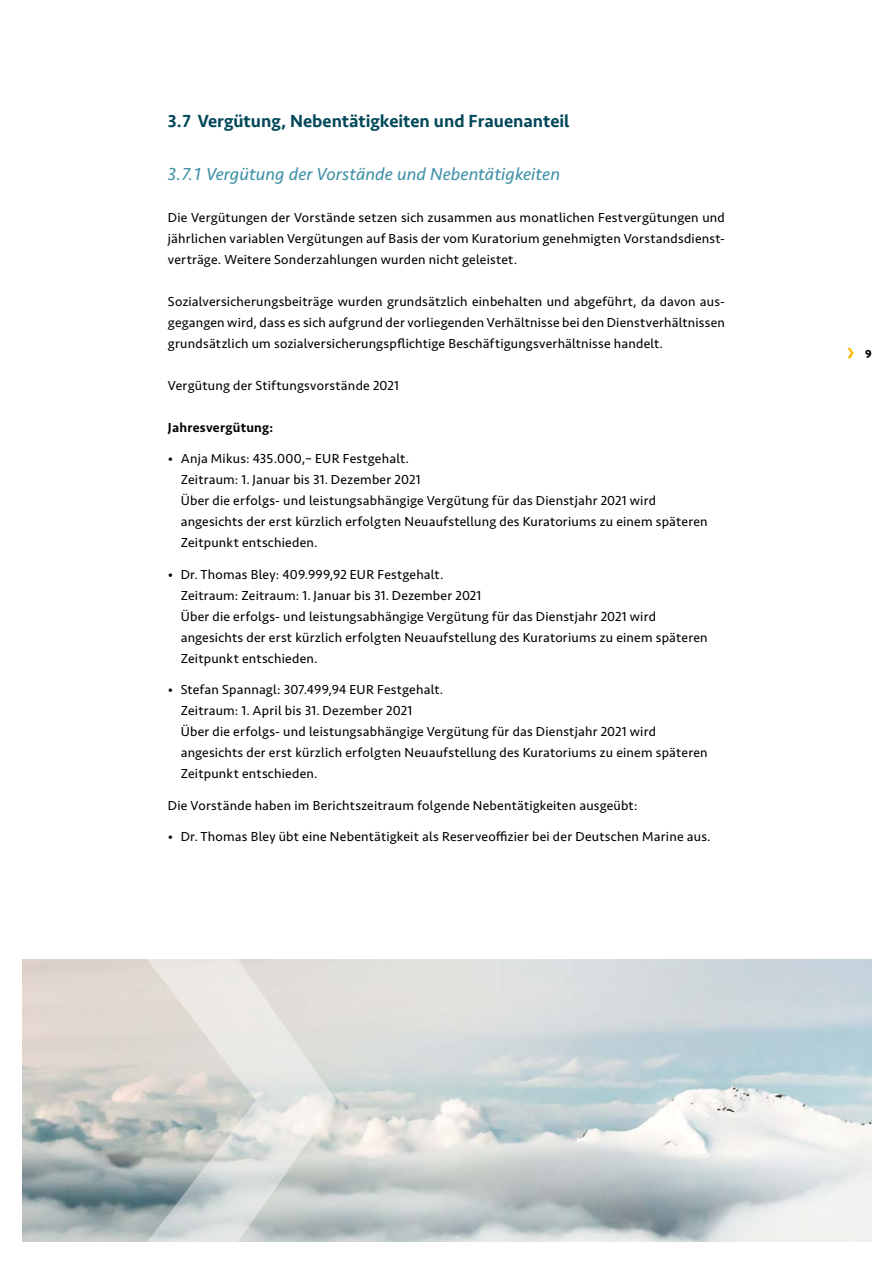
<style>
.page{position:relative;width:893px;height:1263px;background:#fff}
.page>*{position:absolute;margin:0;border:0;box-sizing:border-box;transform-origin:0 0}
._3__Headline{font:italic 18px "Seravek Basic";letter-spacing:.005em;color:#3f91a7}
._2__Headline{font:500 18px "Seravek";color:#024859}
.Aufzaehlung{font:13.5px/21px "Seravek Basic";letter-spacing:.015em;color:#000}
.Copy{font:13.5px/21px "Seravek Basic";letter-spacing:.015em;color:#000;text-align:justify}
.Copy_links{font:500 13.5px "Seravek Basic";letter-spacing:.02em;color:#000}
.t1{font:700 12px "Seravek Basic";color:#000}
</style>
<div class="page">
<svg style="left:847px;top:348px;width:7px;height:10px"></svg>
<img style="left:22px;top:960px;width:850px;height:282px">
<svg style="left:147px;top:959px;width:189px;height:283px;background:#d5d7d3"></svg>
<p class="_2__Headline" style="left:168px;top:110px;width:403px">3. 7 Vergütung, Nebentätigkeiten und Frauenanteil</p>
<p class="_3__Headline" style="left:168px;top:163px;width:394px">3.7.1 Vergütung der Vorstände und Nebentätigkeiten</p>
<p class="Copy" style="left:168px;top:207px;width:559px">Die Vergütungen der Vorstände setzen sich zusammen aus monatlichen Festvergütungen und jährlichen variablen Vergütungen auf Basis der vom Kuratorium genehmigten Vorstandsdienst&shy;verträge. Weitere Sonderzahlungen wurden nicht geleistet.</p>
<p class="Copy" style="left:168px;top:291px;width:559px">Sozialversicherungsbeiträge wurden grundsätzlich einbehalten und abgeführt, da davon aus&shy;gegangen wird, dass es sich aufgrund der vorliegenden Verhältnisse bei den Dienstverhältnissen grundsätzlich um sozialversicherungspflichtige Beschäftigungsverhältnisse handelt.</p>
<p class="Copy" style="left:168px;top:375px;width:233px">Vergütung der Stiftungsvorstände 2021</p>
<p class="Copy_links" style="left:168px;top:419px;width:107px">Jahresvergütung:</p>
<p class="Aufzaehlung" style="left:181px;top:448px;width:528px;text-indent:-13px">• Anja Mikus: 435.000,– EUR Festgehalt.<br>Zeitraum: 1. Januar bis 31. Dezember 2021<br>Über die erfolgs- und leistungsabhängige Vergütung für das Dienstjahr 2021 wird angesichts der erst kürzlich erfolgten Neuaufstellung des Kuratoriums zu einem späteren Zeitpunkt entschieden.</p>
<p class="Aufzaehlung" style="left:181px;top:564px;width:528px;text-indent:-13px">• Dr. Thomas Bley: 409.999,92 EUR Festgehalt.<br>Zeitraum: Zeitraum: 1. Januar bis 31. Dezember 2021<br>Über die erfolgs- und leistungsabhängige Vergütung für das Dienstjahr 2021 wird angesichts der erst kürzlich erfolgten Neuaufstellung des Kuratoriums zu einem späteren Zeitpunkt entschieden.</p>
<p class="Aufzaehlung" style="left:181px;top:679px;width:528px;text-indent:-13px">• Stefan Spannagl: 307.499,94 EUR Festgehalt.<br>Zeitraum: 1. April bis 31. Dezember 2021<br>Über die erfolgs- und leistungsabhängige Vergütung für das Dienstjahr 2021 wird angesichts der erst kürzlich erfolgten Neuaufstellung des Kuratoriums zu einem späteren Zeitpunkt entschieden.</p>
<p class="Aufzaehlung" style="left:168px;top:795px;width:471px">Die Vorstände haben im Berichtszeitraum folgende Nebentätigkeiten ausgeübt:</p>
<p class="Aufzaehlung" style="left:168px;top:826px;width:544px">• Dr. Thomas Bley übt eine Nebentätigkeit als Reserveoffizier bei der Deutschen Marine aus.</p>
<p class="t1" style="left:865px;top:347px;width:8px">9</p>
</div>
